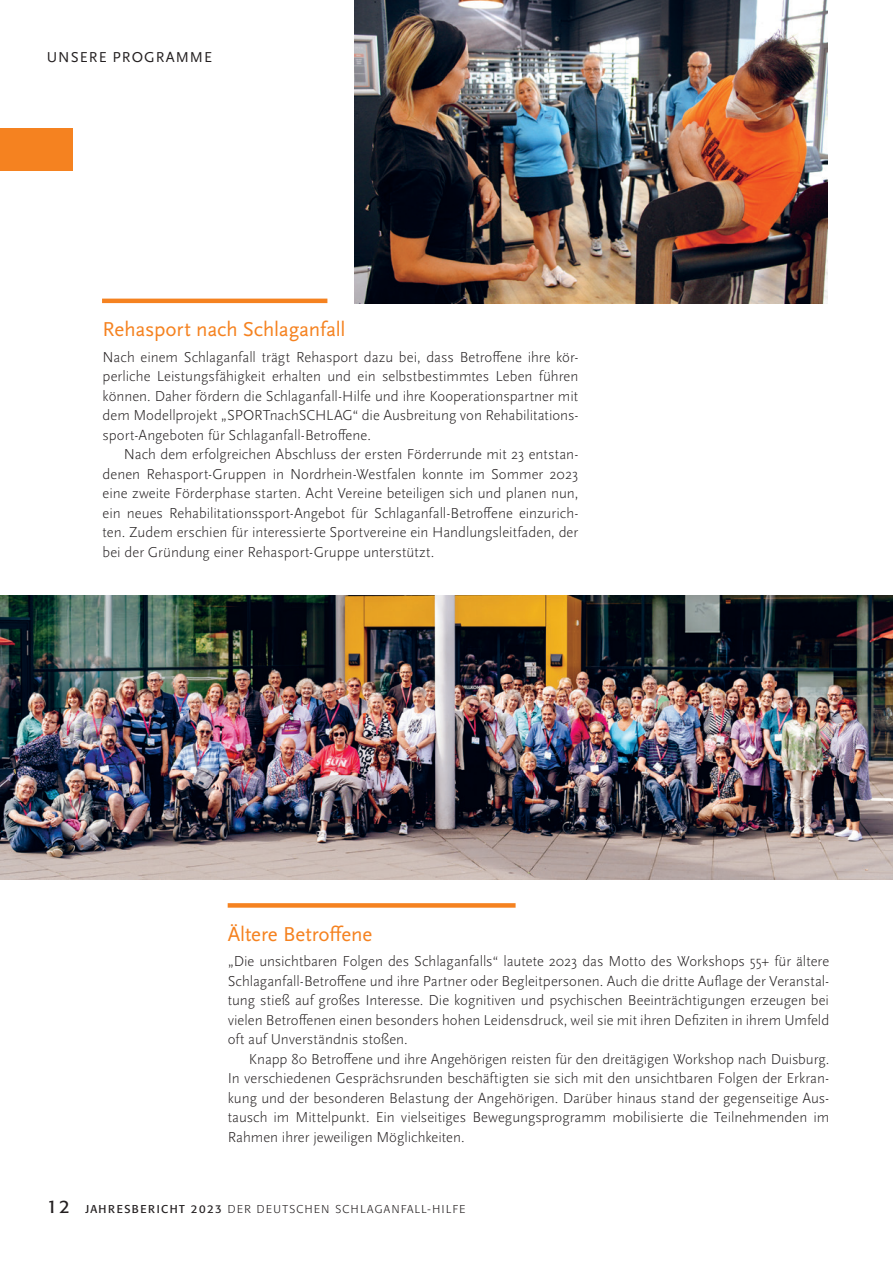
<style>
.page{position:relative;width:893px;height:1263px;background:#fff}
.page>*{position:absolute;margin:0;border:0;box-sizing:border-box;transform-origin:0 0}
.t1{font:21px "Scala Sans OT";letter-spacing:-.01em;color:#f58220}
.t2{font:18px "Formata";color:#231f20}
.t3{font:300 15px/19.5px "Scala Sans OT";color:#231f20;text-align:justify}
.t4{font:15px "Scala Sans OT";letter-spacing:.07em;color:#231f20}
.t5{font:300 11.25px "Formata";letter-spacing:.13em;color:#231f20}
.s1{font-weight:400}
</style>
<div class="page">
<hr style="left:102px;top:299px;width:225px;height:4px;background:#f58220">
<div style="left:0;top:128px;width:72px;height:43px;background:#f58220"></div>
<img style="left:355px;top:0;width:472px;height:303px">
<img style="left:0;top:596px;width:893px;height:283px">
<div style="left:228px;top:903px;width:288px;height:5px;background:#f58220"></div>
<p class="t4" style="left:47px;top:49px;width:167px">UNSERE PROGRAMME</p>
<h1 class="t1" style="left:103px;top:318px;width:244px">Rehasport nach Schlaganfall</h1>
<p class="t3" style="left:103px;top:347px;width:477px">Nach einem Schlaganfall trägt Rehasport dazu bei, dass Betroffene ihre kör&shy;perliche Leistungsfähigkeit erhalten und ein selbstbestimmtes Leben führen können. Daher fördern die Schlaganfall-Hilfe und ihre Kooperationspartner mit dem Modellprojekt „SPORTnachSCHLAG“ die Ausbreitung von Rehabilitations&shy;sport-Angeboten für Schlaganfall-Betroffene.</p>
<p class="t3" style="left:103px;top:445px;width:477px;text-indent:21px">Nach dem erfolgreichen Abschluss der ersten Förderrunde mit 23 entstan&shy;denen Rehasport-Gruppen in Nordrhein-Westfalen konnte im Sommer 2023 eine zweite Förderphase starten. Acht Vereine beteiligen sich und planen nun, ein neues Rehabilitationssport-Angebot für Schlaganfall-Betroffene einzurich&shy;ten. Zudem erschien für interessierte Sportvereine ein Handlungsleitfaden, der bei der Gründung einer Rehasport-Gruppe unterstützt.</p>
<h1 class="t1" style="left:228px;top:922px;width:146px">Ältere Betroffene</h1>
<p class="t3" style="left:228px;top:952px;width:603px">„Die unsichtbaren Folgen des Schlaganfalls“ lautete 2023 das Motto des Workshops 55+ für ältere Schlaganfall-Betroffene und ihre Partner oder Begleitpersonen. Auch die dritte Auflage der Veranstal&shy;tung stieß auf großes Interesse. Die kognitiven und psychischen Beeinträchtigungen erzeugen bei vielen Betroffenen einen besonders hohen Leidensdruck, weil sie mit ihren Defiziten in ihrem Umfeld oft auf Unverständnis stoßen.</p>
<p class="t3" style="left:228px;top:1049px;width:603px;text-indent:21px">Knapp 80 Betroffene und ihre Angehörigen reisten für den dreitägigen Workshop nach Duisburg.<br>In verschiedenen Gesprächsrunden beschäftigten sie sich mit den unsichtbaren Folgen der Erkran&shy;kung und der besonderen Belastung der Angehörigen. Darüber hinaus stand der gegenseitige Aus&shy;tausch im Mittelpunkt. Ein vielseitiges Bewegungsprogramm mobilisierte die Teilnehmenden im Rahmen ihrer jeweiligen Möglichkeiten.</p>
<p class="t2" style="left:47px;top:1195px;width:24px">12</p>
<p class="t5" style="left:85px;top:1202px;width:381px"><span class="s1">JAHRESBERICHT 2023</span> DER DEUTSCHEN SCHLAGANFALL-HILFE</p>
</div>
